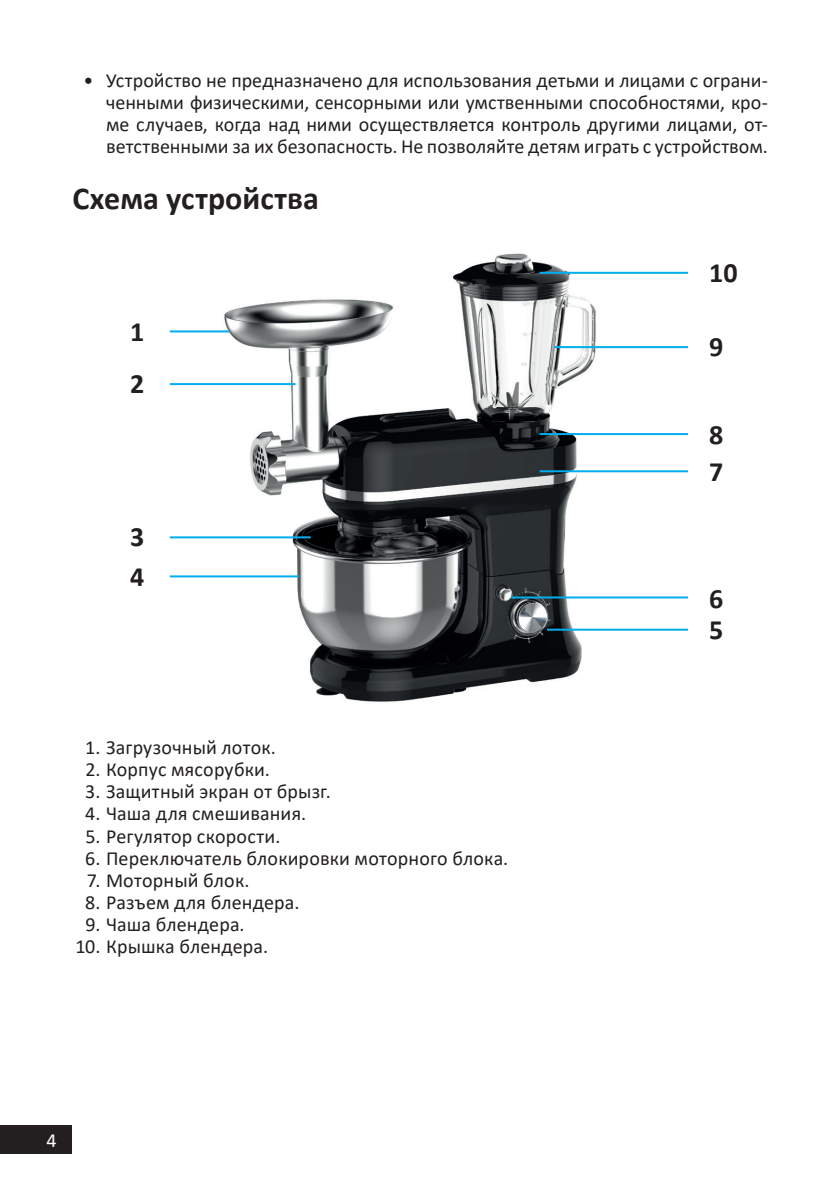
<style>
.page{position:relative;width:840px;height:1191px;background:#fff}
.page>*{position:absolute;margin:0;border:0;box-sizing:border-box;transform-origin:0 0}
.Заголовок_16{font:700 32px "Calibri";color:#231f20}
.Цифры_на_схемах{font:700 28px "Calibri";color:#231f20}
.t1{font:20px/22px "Calibri";letter-spacing:.005em;color:#231f20;text-align:justify}
.t2{font:20px "Calibri";color:#fff}
</style>
<div class="page">
<div style="left:0;top:1125px;width:72px;height:29px;background:#231f20"></div>
<img style="left:216px;top:253px;width:397px;height:449px">
<hr style="left:170px;top:330px;width:59px;height:2px;background:#00aeef">
<hr style="left:170px;top:383px;width:125px;height:2px;background:#00aeef">
<hr style="left:170px;top:536px;width:140px;height:2px;background:#00aeef">
<hr style="left:170px;top:575px;width:129px;height:2px;background:#00aeef">
<hr style="left:546px;top:628px;width:141px;height:2px;background:#00aeef">
<hr style="left:511px;top:596px;width:176px;height:2px;background:#00aeef">
<hr style="left:539px;top:433px;width:148px;height:2px;background:#00aeef">
<hr style="left:554px;top:346px;width:133px;height:2px;background:#00aeef">
<hr style="left:539px;top:272px;width:148px;height:2px;background:#00aeef">
<hr style="left:539px;top:470px;width:148px;height:2px;background:#00aeef">
<p class="t1" style="left:106px;top:69px;width:663px;text-indent:-23px">• Устройство не предназначено для использования детьми и лицами с ограни&shy;ченными физическими, сенсорными или умственными способностями, кро&shy;ме случаев, когда над ними осуществляется контроль другими лицами, от&shy;ветственными за их безопасность. Не позволяйте детям играть с устройством.</p>
<p class="Заголовок_16" style="left:72px;top:176px;width:248px">Схема устройства</p>
<p class="Цифры_на_схемах" style="left:130px;top:311px;width:16px">1</p>
<p class="Цифры_на_схемах" style="left:130px;top:363px;width:16px">2</p>
<p class="Цифры_на_схемах" style="left:130px;top:517px;width:16px">3</p>
<p class="Цифры_на_схемах" style="left:130px;top:557px;width:16px">4</p>
<p class="t1" style="left:85px;top:736px;width:192px">1. Загрузочный лоток.</p>
<p class="t1" style="left:85px;top:758px;width:186px">2. Корпус мясорубки.</p>
<p class="t1" style="left:85px;top:780px;width:247px">3. Защитный экран от брызг.</p>
<p class="t1" style="left:85px;top:802px;width:222px">4. Чаша для смешивания.</p>
<p class="t1" style="left:85px;top:824px;width:196px">5. Регулятор скорости.</p>
<p class="t1" style="left:85px;top:846px;width:424px">6. Переключатель блокировки моторного блока.</p>
<p class="t1" style="left:87px;top:868px;width:164px">7. Моторный блок.</p>
<p class="t1" style="left:85px;top:890px;width:216px">8. Разъем для блендера.</p>
<p class="t1" style="left:86px;top:912px;width:160px">9. Чаша блендера.</p>
<p class="t1" style="left:75px;top:934px;width:194px">10. Крышка блендера.</p>
<p class="Цифры_на_схемах" style="left:708px;top:253px;width:30px">10</p>
<p class="Цифры_на_схемах" style="left:708px;top:326px;width:16px">9</p>
<p class="Цифры_на_схемах" style="left:708px;top:414px;width:16px">8</p>
<p class="Цифры_на_схемах" style="left:708px;top:452px;width:16px">7</p>
<p class="Цифры_на_схемах" style="left:708px;top:579px;width:16px">6</p>
<p class="Цифры_на_схемах" style="left:708px;top:610px;width:16px">5</p>
<p class="t2" style="left:47px;top:1127px;width:12px">4</p>
</div>
